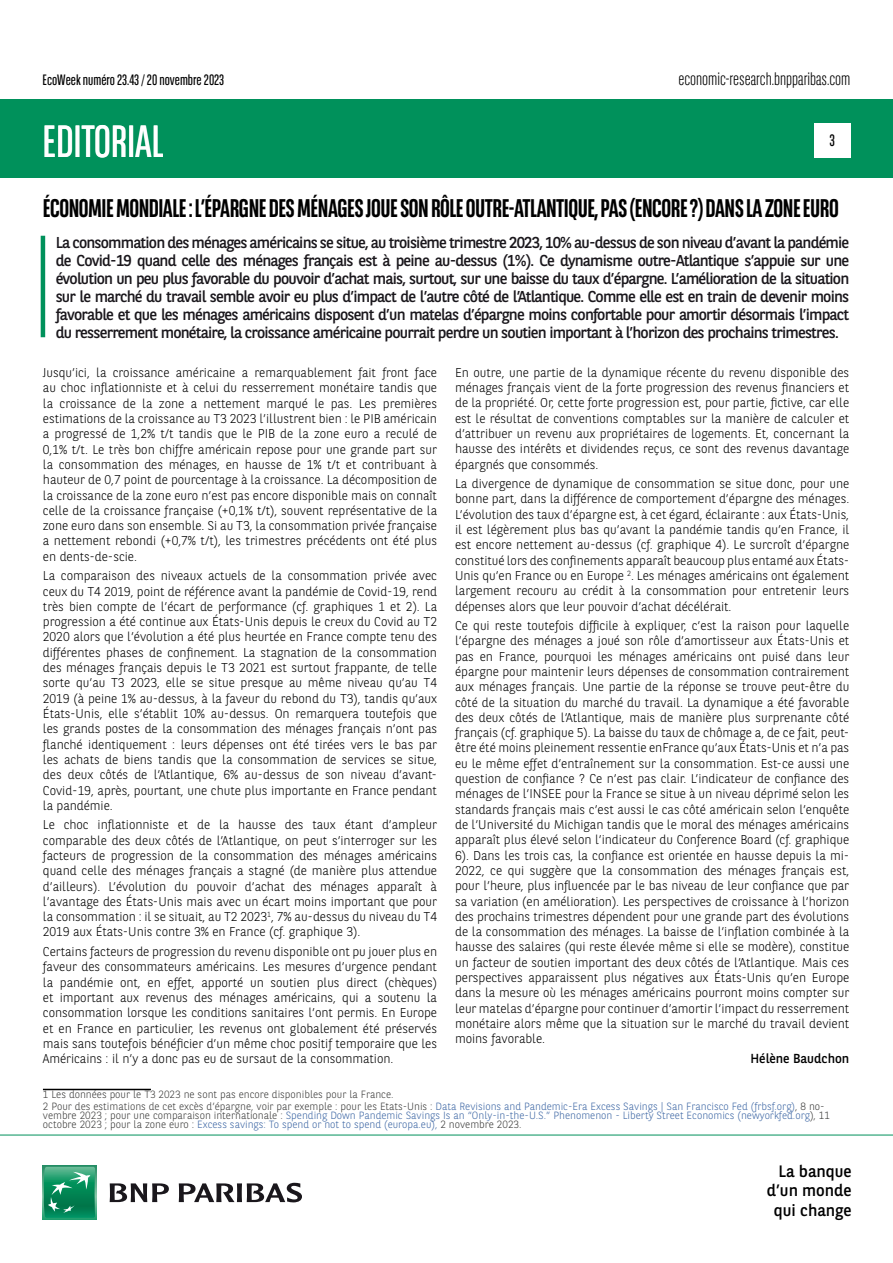
<style>
.page{position:relative;width:893px;height:1263px;background:#fff}
.page>*{position:absolute;margin:0;border:0;box-sizing:border-box;transform-origin:0 0}
.t1{font:45px "BNPP Sans Condensed";color:#fff}
.t2{font:700 25.5px "BNPP Sans Condensed";letter-spacing:-.02em;color:#000}
.t3{font:300 18px "BNPP Sans Condensed";color:#000}
.t4{font:16.5px/19.8px "BNPP Sans";color:#000;text-align:right}
.t5{font:16.5px "BNPP Sans Condensed";color:#000}
.t6{font:15.75px/18px "BNPP Sans";letter-spacing:-.05em;color:#1a171c;text-align:justify}
.t7{font:15px "BNPP Sans Condensed";color:#000}
.t8{font:13.05px "BNPP Sans";color:#000}
.t9{font:300 12.75px/15.3px "BNPP Sans";letter-spacing:-.005em;color:#000;text-align:justify}
.t10{font:300 10.5px/9px "BNPP Sans";color:#3f68a5}
.t11{font:300 10.5px/11.1px "BNPP Sans";color:#3c3c3b}
.s1{color:#3f68a5}
.s2{color:#3c3c3b}
</style>
<div class="page">
<div style="left:1px;top:99px;width:892px;height:78px;background:#00915b"></div>
<svg style="left:43px;top:1166px;width:53px;height:53px"></svg>
<svg style="left:44px;top:1167px;width:51px;height:51px;background:#26996e"></svg>
<svg style="left:110px;top:1183px;width:59px;height:19px"></svg>
<svg style="left:179px;top:1183px;width:123px;height:19px"></svg>
<hr style="left:0;top:1135px;width:893px;height:1px;background:#00915b">
<div style="left:814px;top:123px;width:36px;height:34px;background:#fff"></div>
<hr style="left:43px;top:1089px;width:108px;height:1px;background:#000">
<hr style="left:41px;top:236px;width:4px;height:101px;background:#00915b">
<p class="t7" style="left:43px;top:70px;width:183px">EcoWeek numéro 23.43 / 20 novembre 2023</p>
<h3 class="t3" style="left:678px;top:67px;width:174px">economic-research.bnpparibas.com</h3>
<h1 class="t1" style="left:43px;top:113px;width:123px">EDITORIAL</h1>
<p class="t5" style="left:829px;top:130px;width:7px">3</p>
<h2 class="t2" style="left:43px;top:193px;width:797px">ÉCONOMIE MONDIALE : L’ÉPARGNE DES MÉNAGES JOUE SON RÔLE OUTRE-ATLANTIQUE, PAS (ENCORE ?) DANS LA ZONE EURO</h2>
<p class="t6" style="left:56px;top:232px;width:795px">La consommation des ménages américains se situe, au troisième trimestre 2023, 10% au-dessus de son niveau d’avant la pandémie de Covid-19 quand celle des ménages français est à peine au-dessus (1%). Ce dynamisme outre-Atlantique s’appuie sur une évolution un peu plus favorable du pouvoir d’achat mais, surtout, sur une baisse du taux d’épargne. L’amélioration de la situation sur le marché du travail semble avoir eu plus d’impact de l’autre côté de l’Atlantique. Comme elle est en train de devenir moins favorable et que les ménages américains disposent d’un matelas d’épargne moins confortable pour amortir désormais l’impact du resserrement monétaire, la croissance américaine pourrait perdre un soutien important à l’horizon des prochains trimestres.</p>
<p class="t9" style="left:43px;top:364px;width:396px">Jusqu’ici, la croissance américaine a remarquablement fait front face au choc inflationniste et à celui du resserrement monétaire tandis que la croissance de la zone a nettement marqué le pas. Les premières estimations de la croissance au T3 2023 l’illustrent bien : le PIB américain a progressé de 1,2% t/t tandis que le PIB de la zone euro a reculé de 0,1% t/t. Le très bon chiffre américain repose pour une grande part sur la consommation des ménages, en hausse de 1% t/t et contribuant à hauteur de 0,7 point de pourcentage à la croissance. La décomposition de la croissance de la zone euro n’est pas encore disponible mais on connaît celle de la croissance française (+0,1% t/t), souvent représentative de la zone euro dans son ensemble. Si au T3, la consommation privée française a nettement rebondi (+0,7% t/t), les trimestres précédents ont été plus en dents-de-scie.</p>
<p class="t9" style="left:43px;top:568px;width:396px">La comparaison des niveaux actuels de la consommation privée avec ceux du T4 2019, point de référence avant la pandémie de Covid-19, rend très bien compte de l’écart de performance (cf. graphiques 1 et 2). La progression a été continue aux États-Unis depuis le creux du Covid au T2<br>2020 alors que l’évolution a été plus heurtée en France compte tenu des différentes phases de confinement. La stagnation de la consommation des ménages français depuis le T3 2021 est surtout frappante, de telle sorte qu’au T3 2023, elle se situe presque au même niveau qu’au T4<br>2019 (à peine 1% au-dessus, à la faveur du rebond du T3), tandis qu’aux États-Unis, elle s’établit 10% au-dessus. On remarquera toutefois que les grands postes de la consommation des ménages français n’ont pas flanché identiquement : leurs dépenses ont été tirées vers le bas par les achats de biens tandis que la consommation de services se situe, des deux côtés de l’Atlantique, 6% au-dessus de son niveau d’avant-Covid-19, après, pourtant, une chute plus importante en France pendant la pandémie.</p>
<p class="t9" style="left:43px;top:817px;width:396px">Le choc inflationniste et de la hausse des taux étant d’ampleur comparable des deux côtés de l’Atlantique, on peut s’interroger sur les facteurs de progression de la consommation des ménages américains quand celle des ménages français a stagné (de manière plus attendue d’ailleurs). L’évolution du pouvoir d’achat des ménages apparaît à l’avantage des États-Unis mais avec un écart moins important que pour la consommation : il se situait, au T2 2023<sup>1</sup>, 7% au-dessus du niveau du T4<br>2019 aux États-Unis contre 3% en France (cf. graphique 3).</p>
<p class="t9" style="left:43px;top:943px;width:396px">Certains facteurs de progression du revenu disponible ont pu jouer plus en faveur des consommateurs américains. Les mesures d’urgence pendant la pandémie ont, en effet, apporté un soutien plus direct (chèques) et important aux revenus des ménages américains, qui a soutenu la consommation lorsque les conditions sanitaires l’ont permis. En Europe et en France en particulier, les revenus ont globalement été préservés mais sans toutefois bénéficier d’un même choc positif temporaire que les Américains : il n’y a donc pas eu de sursaut de la consommation.</p>
<p class="t9" style="left:455px;top:364px;width:396px">En outre, une partie de la dynamique récente du revenu disponible des ménages français vient de la forte progression des revenus financiers et de la propriété. Or, cette forte progression est, pour partie, fictive, car elle est le résultat de conventions comptables sur la manière de calculer et d’attribuer un revenu aux propriétaires de logements. Et, concernant la hausse des intérêts et dividendes reçus, ce sont des revenus davantage épargnés que consommés.</p>
<p class="t9" style="left:455px;top:475px;width:396px">La divergence de dynamique de consommation se situe donc, pour une bonne part, dans la différence de comportement d’épargne des ménages.<br>L’évolution des taux d’épargne est, à cet égard, éclairante : aux États-Unis, il est légèrement plus bas qu’avant la pandémie tandis qu’en France, il est encore nettement au-dessus (cf. graphique 4). Le surcroît d’épargne constitué lors des confinements apparaît beaucoup plus entamé aux États-Unis qu’en France ou en Europe <sup>2</sup>. Les ménages américains ont également largement recouru au crédit à la consommation pour entretenir leurs dépenses alors que leur pouvoir d’achat décélérait.</p>
<p class="t9" style="left:455px;top:617px;width:396px">Ce qui reste toutefois difficile à expliquer, c’est la raison pour laquelle l’épargne des ménages a joué son rôle d’amortisseur aux États-Unis et pas en France, pourquoi les ménages américains ont puisé dans leur épargne pour maintenir leurs dépenses de consommation contrairement aux ménages français. Une partie de la réponse se trouve peut-être du côté de la situation du marché du travail. La dynamique a été favorable des deux côtés de l’Atlantique, mais de manière plus surprenante côté français (cf. graphique 5). La baisse du taux de chômage a, de ce fait, peut&shy;être été moins pleinement ressentie enFrance qu’aux États-Unis et n’a pas eu le même effet d’entraînement sur la consommation. Est-ce aussi une question de confiance ? Ce n’est pas clair. L’indicateur de confiance des ménages de l’INSEE pour la France se situe à un niveau déprimé selon les standards français mais c’est aussi le cas côté américain selon l’enquête de l’Université du Michigan tandis que le moral des ménages américains apparaît plus élevé selon l’indicateur du Conference Board (cf. graphique 6). Dans les trois cas, la confiance est orientée en hausse depuis la mi-2022, ce qui suggère que la consommation des ménages français est, pour l’heure, plus influencée par le bas niveau de leur confiance que par sa variation (en amélioration). Les perspectives de croissance à l’horizon des prochains trimestres dépendent pour une grande part des évolutions de la consommation des ménages. La baisse de l’inflation combinée à la hausse des salaires (qui reste élevée même si elle se modère), constitue un facteur de soutien important des deux côtés de l’Atlantique. Mais ces perspectives apparaissent plus négatives aux États-Unis qu’en Europe dans la mesure où les ménages américains pourront moins compter sur leur matelas d’épargne pour continuer d’amortir l’impact du resserrement monétaire alors même que la situation sur le marché du travail devient moins favorable.</p>
<p class="t8" style="left:750px;top:1050px;width:100px">Hélène Baudchon</p>
<p class="t11" style="left:43px;top:1089px;width:783px">1 Les données pour le T3 2023 ne sont pas encore disponibles pour la France.<br>2 Pour des estimations de cet excès d’épargne, voir par exemple : pour les Etats-Unis : <span class="s1">Data Revisions and Pandemic-Era Excess Savings | San Francisco Fed (frbsf.org)</span>, 8 no-</p>
<p class="t10" style="left:43px;top:1110px;width:789px"><span class="s2">vembre 2023 ; pour une comparaison internationale :</span> Spending Down Pandemic Savings Is an “Only-in-the-U.S.” Phenomenon - Liberty Street Economics (newyorkfed.org<span class="s2">), 11 octobre 2023 ; pour la zone euro :</span> Excess savings: To spend or not to spend (europa.eu), <span class="s2">2 novembre 2023.</span></p>
<p class="t4" style="left:767px;top:1160px;width:86px">La banque d’un monde qui change</p>
</div>
